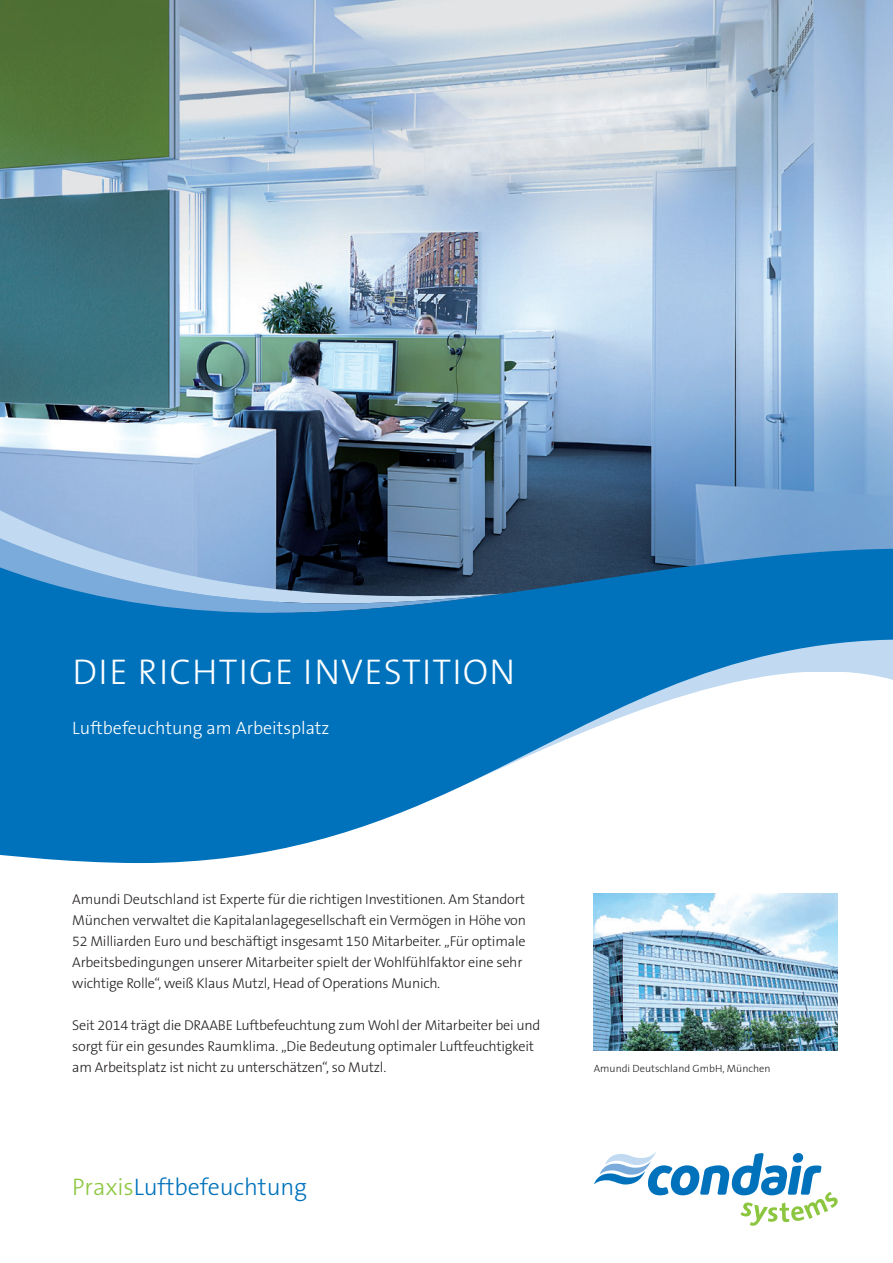
<style>
.page{position:relative;width:893px;height:1263px;background:#fff}
.page>*{position:absolute;margin:0;border:0;box-sizing:border-box;transform-origin:0 0}
.t1{font:300 36px "The Sans B W3";letter-spacing:.035em;color:#fff}
.t2{font:300 24px "The Sans B W3";letter-spacing:-.005em;color:#0072bc}
.t3{font:300 18px "The Sans B W3";color:#fff}
.t4{font:300 14.25px/21px "The Sans B W3";letter-spacing:-.015em;color:#231f20}
.t5{font:300 10.5px "The Sans B W3";color:#231f20}
.s1{color:#8bc63e}
</style>
<div class="page">
<img style="left:0;top:0;width:893px;height:549px">
<img style="left:594px;top:893px;width:244px;height:158px">
<svg style="left:0;top:504px;width:503px;height:45px;background:#6d86a7"></svg>
<svg style="left:0;top:533px;width:500px;height:16px;background:#6d86a5"></svg>
<svg style="left:0;top:549px;width:893px;height:314px;fill:#0072bc"></svg>
<svg style="left:594px;top:1152px;width:244px;height:74px"></svg>
<h1 class="t1" style="left:73px;top:648px;width:444px">DIE RICHTIGE INVESTITION</h1>
<p class="t3" style="left:72px;top:716px;width:259px">Luftbefeuchtung am Arbeitsplatz</p>
<p class="t4" style="left:72px;top:888px;width:455px">Amundi Deutschland ist Experte für die richtigen Investitionen. Am Standort München verwaltet die Kapitalanlagegesellschaft ein Vermögen in Höhe von 52 Milliarden Euro und beschäftigt insgesamt 150 Mitarbeiter. „Für optimale Arbeitsbedingungen unserer Mitarbeiter spielt der Wohlfühlfaktor eine sehr wichtige Rolle“, weiß Klaus Mutzl, Head of Operations Munich.</p>
<p class="t4" style="left:72px;top:1014px;width:470px">Seit 2014 trägt die DRAABE Luftbefeuchtung zum Wohl der Mitarbeiter bei und sorgt für ein gesundes Raumklima. „Die Bedeutung optimaler Luftfeuchtigkeit am Arbeitsplatz ist nicht zu unterschätzen“, so Mutzl.</p>
<h2 class="t2" style="left:72px;top:1171px;width:236px"><span class="s1">Praxis</span>Luftbefeuchtung</h2>
<p class="t5" style="left:594px;top:1061px;width:178px">Amundi Deutschland GmbH, München</p>
</div>
